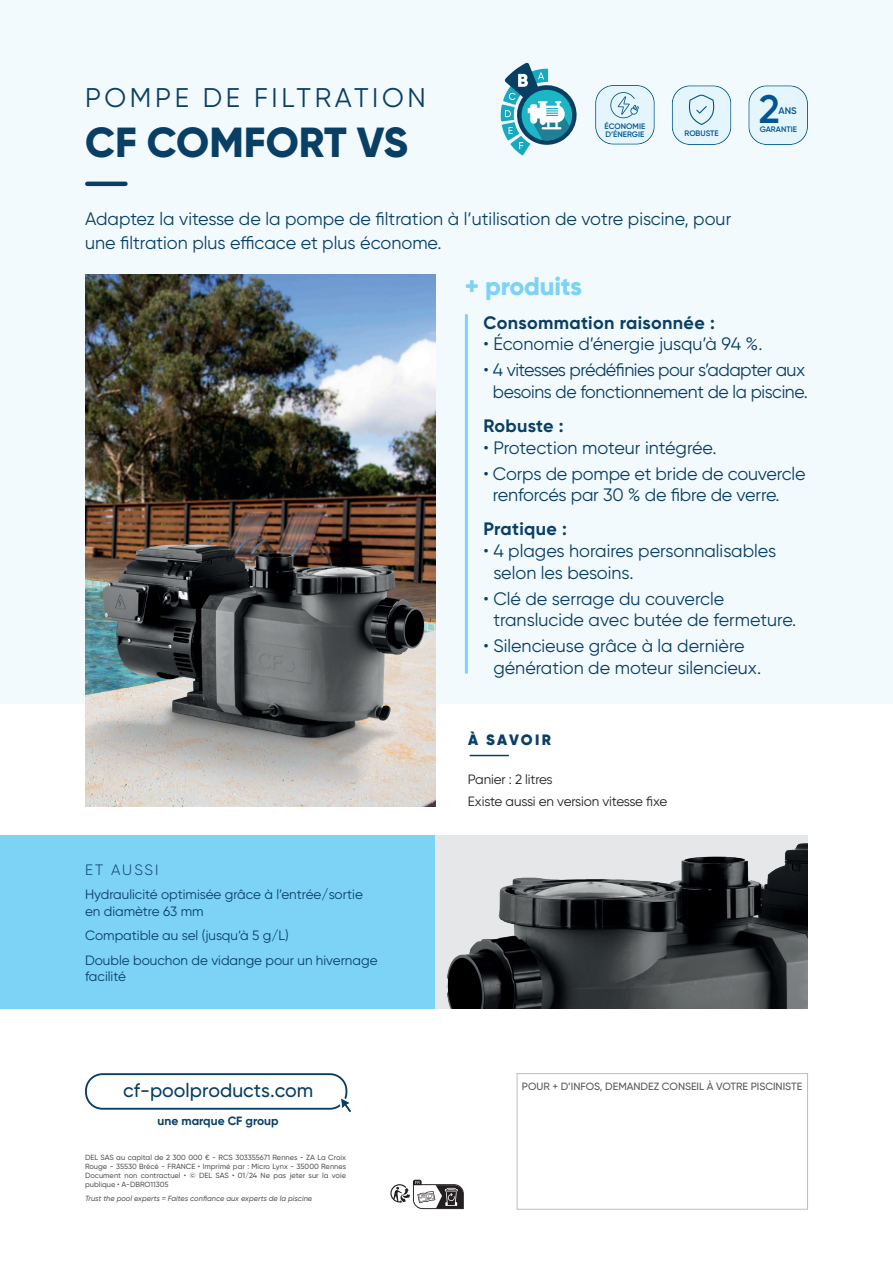
<style>
.page{position:relative;width:893px;height:1263px;background:#fff}
.page>*{position:absolute;margin:0;border:0;box-sizing:border-box;transform-origin:0 0}
.t1{font:800 42px "Gilroy";letter-spacing:-.005em;color:#0a3f65}
.t2{font:600 39.75px "Gilroy";color:#015691}
.t3{font:27px "Gilroy";letter-spacing:.135em;color:#0a3f65}
.t4{font:800 25.5px "Gilroy";letter-spacing:-.01em;color:#7cd3f6}
.t5{font:500 19.35px "Gilroy";color:#083e62}
.t6{font:18px/21.6px "Gilroy";color:#0a3f65}
.t7{font:18px/21.6px "Gilroy";letter-spacing:-.03em;color:#0a3f65;text-align:center}
.t8{font:700 18px "Gilroy";letter-spacing:.02em;color:#0a3f65}
.t9{font:900 15px "Gilroy";letter-spacing:.15em;color:#0a3f65}
.t10{font:300 15px "Gilroy";letter-spacing:.13em;color:#0a3f65}
.t11{font:13.5px/16.2px "Gilroy";color:#0a3f65}
.t12{font:13.5px/22.5px "Gilroy";letter-spacing:-.01em;color:#231f20}
.t13{font:700 12px "Gilroy";color:#0a3f65}
.t14{font:500 10.5px "Gilroy";color:#57585a}
.t15{font:600 9.6px "Gilroy";color:#015691}
.t16{font:600 7.95px/8.1px "Gilroy";color:#015691}
.t17{font:500 7.5px/9px "Gilroy";color:#57585a;text-align:justify}
.t18{font:italic 500 7.5px "Gilroy";color:#57585a}
</style>
<div class="page">
<div style="left:0;top:0;width:893px;height:704px;background:#f2fafe"></div>
<hr style="left:465px;top:314px;width:3px;height:360px;background:#7cd3f6">
<hr style="left:87px;top:182px;width:38px;height:4px;background:#0a3f65">
<svg style="left:595px;top:85px;width:60px;height:60px"></svg>
<svg style="left:672px;top:85px;width:59px;height:60px"></svg>
<svg style="left:748px;top:85px;width:60px;height:60px"></svg>
<hr style="left:470px;top:755px;width:38px;height:1px;background:#0a3f65">
<img style="left:86px;top:274px;width:350px;height:532px">
<div style="left:0;top:835px;width:595px;height:173px;background:#7cd3f6"></div>
<img style="left:436px;top:835px;width:372px;height:173px">
<svg style="left:501px;top:63px;width:76px;height:92px"></svg>
<svg style="left:390px;top:1179px;width:74px;height:31px"></svg>
<div style="left:517px;top:1073px;width:291px;height:136px;border:1px solid #bcbdc0"></div>
<div style="left:85px;top:1073px;width:262px;height:37px;border:2px solid #083e62;border-radius:16px"></div>
<svg style="left:339px;top:1095px;width:12px;height:17px"></svg>
<h3 class="t3" style="left:85px;top:81px;width:342px">POMPE DE FILTRATION</h3>
<h1 class="t1" style="left:85px;top:116px;width:324px">CF COMFORT VS</h1>
<p class="t16" style="left:605px;top:122px;width:42px">ÉCONOMIE<br>D’ÉNERGIE</p>
<p class="t16" style="left:684px;top:129px;width:36px">ROBUSTE</p>
<p class="t6" style="left:85px;top:207px;width:648px;line-height:24px">Adaptez la vitesse de la pompe de filtration à l’utilisation de votre piscine, pour une filtration plus efficace et plus économe.</p>
<h3 class="t4" style="left:465px;top:270px;width:119px">+ produits</h3>
<h2 class="t2" style="left:759px;top:84px;width:23px">2</h2>
<p class="t15" style="left:778px;top:105px;width:20px">ANS</p>
<p class="t16" style="left:760px;top:125px;width:39px">GARANTIE</p>
<p class="t8" style="left:483px;top:311px;width:233px">Consommation raisonnée :</p>
<p class="t6" style="left:483px;top:333px;width:281px">• Économie d’énergie jusqu’à 94 %.</p>
<p class="t7" style="left:483px;top:359px;width:326px">• 4 vitesses prédéfinies pour s’adapter aux besoins de fonctionnement de la piscine.</p>
<p class="t8" style="left:483px;top:414px;width:82px">Robuste :</p>
<p class="t6" style="left:483px;top:436px;width:235px">• Protection moteur intégrée.</p>
<p class="t6" style="left:493px;top:462px;width:314px;text-indent:-10px">• Corps de pompe et bride de couvercle renforcés par 30 % de fibre de verre.</p>
<p class="t8" style="left:483px;top:518px;width:85px">Pratique :</p>
<p class="t6" style="left:493px;top:540px;width:284px;text-indent:-10px">• 4 plages horaires personnalisables selon les besoins.</p>
<p class="t6" style="left:493px;top:587px;width:304px;text-indent:-10px">• Clé de serrage du couvercle translucide avec butée de fermeture.</p>
<p class="t6" style="left:493px;top:635px;width:269px;text-indent:-10px">• Silencieuse grâce à la dernière génération de moteur silencieux.</p>
<p class="t10" style="left:85px;top:860px;width:75px">ET AUSSI</p>
<p class="t11" style="left:85px;top:886px;width:279px">Hydraulicité optimisée grâce à l’entrée/sortie en diamètre 63 mm</p>
<p class="t11" style="left:85px;top:923px;width:294px;line-height:24.8px">Compatible au sel (jusqu’à 5 g/L)<br>Double bouchon de vidange pour un hivernage</p>
<p class="t11" style="left:85px;top:968px;width:42px">facilité</p>
<p class="t5" style="left:123px;top:1078px;width:192px">cf-poolproducts.com</p>
<p class="t13" style="left:158px;top:1113px;width:122px">une marque CF group</p>
<p class="t17" style="left:85px;top:1153px;width:263px">DEL SAS au capital de 2 300 000 € - RCS 303355671 Rennes - ZA La Croix Rouge - 35530 Brécé - FRANCE • Imprimé par : Micro Lynx - 35000 Rennes Document non contractuel • © DEL SAS • 01/24 Ne pas jeter sur la voie publique • A-DBRO11305</p>
<p class="t18" style="left:85px;top:1193px;width:229px">Trust the pool experts = Faites confiance aux experts de la piscine</p>
<p class="t9" style="left:468px;top:730px;width:85px">À SAVOIR</p>
<p class="t12" style="left:468px;top:767px;width:201px">Panier : 2 litres<br>Existe aussi en version vitesse fixe</p>
<p class="t14" style="left:522px;top:1080px;width:282px">POUR + D’INFOS, DEMANDEZ CONSEIL À VOTRE PISCINISTE</p>
</div>
